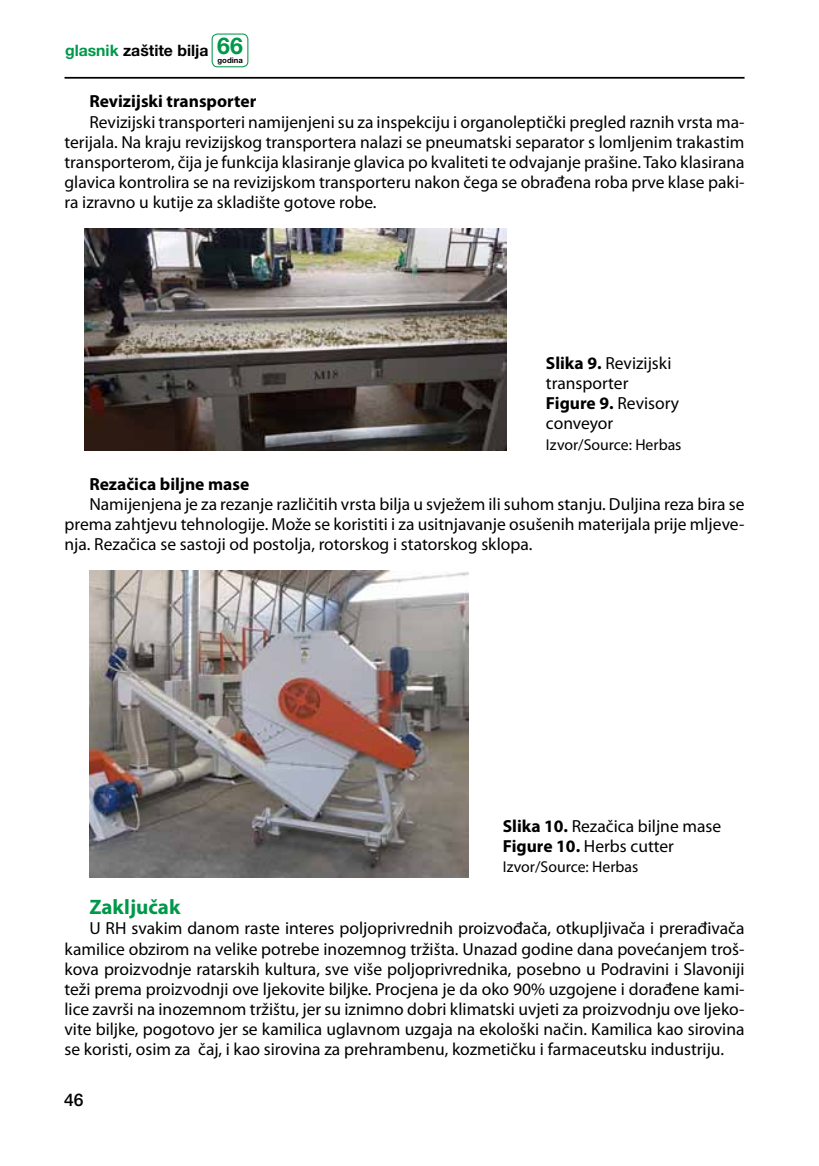
<style>
.page{position:relative;width:819px;height:1166px;background:#fff}
.page>*{position:absolute;margin:0;border:0;box-sizing:border-box;transform-origin:0 0}
.t1{font:700 21px "Myriad Pro";color:#00984a}
.t2{font:17.5px/20.1px "Myriad Pro";color:#000;text-align:justify}
.t3{font:700 17.5px "Myriad Pro";color:#000}
.t4{font:500 17.5px "Helvetica Neue LT Pro";color:#000}
.t5{font:15.75px "Myriad Pro";color:#000}
.t6{font:700 15.75px "Helvetica Neue LT Pro";color:#000}
.t7{font:700 7.7px "Helvetica Neue LT Pro";color:#000}
.s1{color:#00984a}
.s2{font-size:23.1px;color:#00984a}
.s3{font-weight:700}
</style>
<div class="page">
<hr style="left:64px;top:77px;width:680px;height:2px;background:#000">
<div style="left:211px;top:34px;width:37px;height:33px;border:1px solid #00984a;border-radius:5px"></div>
<img style="left:84px;top:228px;width:422px;height:222px">
<img style="left:89px;top:570px;width:379px;height:307px">
<p class="t6" style="left:65px;top:40px;width:179px"><span class="s1">glasnik</span> zaštite bilja <span class="s2">66</span></p>
<p class="t7" style="left:217px;top:56px;width:27px">godina</p>
<p class="t3" style="left:89px;top:90px;width:169px">Revizijski transporter</p>
<p class="t2" style="left:64px;top:111px;width:681px;text-indent:25px">Revizijski transporteri namijenjeni su za inspekciju i organoleptički pregled raznih vrsta ma&shy;terijala. Na kraju revizijskog transportera nalazi se pneumatski separator s lomljenim trakastim transporterom, čija je funkcija klasiranje glavica po kvaliteti te odvajanje prašine. Tako klasirana glavica kontrolira se na revizijskom transporteru nakon čega se obrađena roba prve klase paki&shy;ra izravno u kutije za skladište gotove robe.</p>
<p class="t2" style="left:546px;top:353px;width:135px;text-align:left"><span class="s3">Slika 9.</span> Revizijski transporter<br><span class="s3">Figure 9.</span> Revisory conveyor</p>
<p class="t5" style="left:546px;top:435px;width:137px">Izvor/Source: Herbas</p>
<p class="t3" style="left:89px;top:472px;width:161px">Rezačica biljne mase</p>
<p class="t2" style="left:64px;top:494px;width:681px;text-indent:25px">Namijenjena je za rezanje različitih vrsta bilja u svježem ili suhom stanju. Duljina reza bira se prema zahtjevu tehnologije. Može se koristiti i za usitnjavanje osušenih materijala prije mljeve&shy;nja. Rezačica se sastoji od postolja, rotorskog i statorskog sklopa.</p>
<p class="t2" style="left:503px;top:816px;width:220px"><span class="s3">Slika 10.</span> Rezačica biljne mase<br><span class="s3">Figure 10.</span> Herbs cutter</p>
<p class="t5" style="left:503px;top:857px;width:137px">Izvor/Source: Herbas</p>
<p class="t1" style="left:89px;top:893px;width:93px">Zaključak</p>
<p class="t2" style="left:64px;top:918px;width:681px;text-indent:25px">U RH svakim danom raste interes poljoprivrednih proizvođača, otkupljivača i prerađivača kamilice obzirom na velike potrebe inozemnog tržišta. Unazad godine dana povećanjem troš&shy;kova proizvodnje ratarskih kultura, sve više poljoprivrednika, posebno u Podravini i Slavoniji teži prema proizvodnji ove ljekovite biljke. Procjena je da oko 90% uzgojene i dorađene kami&shy;lice završi na inozemnom tržištu, jer su iznimno dobri klimatski uvjeti za proizvodnju ove ljeko&shy;vite biljke, pogotovo jer se kamilica uglavnom uzgaja na ekološki način. Kamilica kao sirovina se koristi, osim za čaj, i kao sirovina za prehrambenu, kozmetičku i farmaceutsku industriju.</p>
<p class="t4" style="left:64px;top:1090px;width:21px">46</p>
</div>
